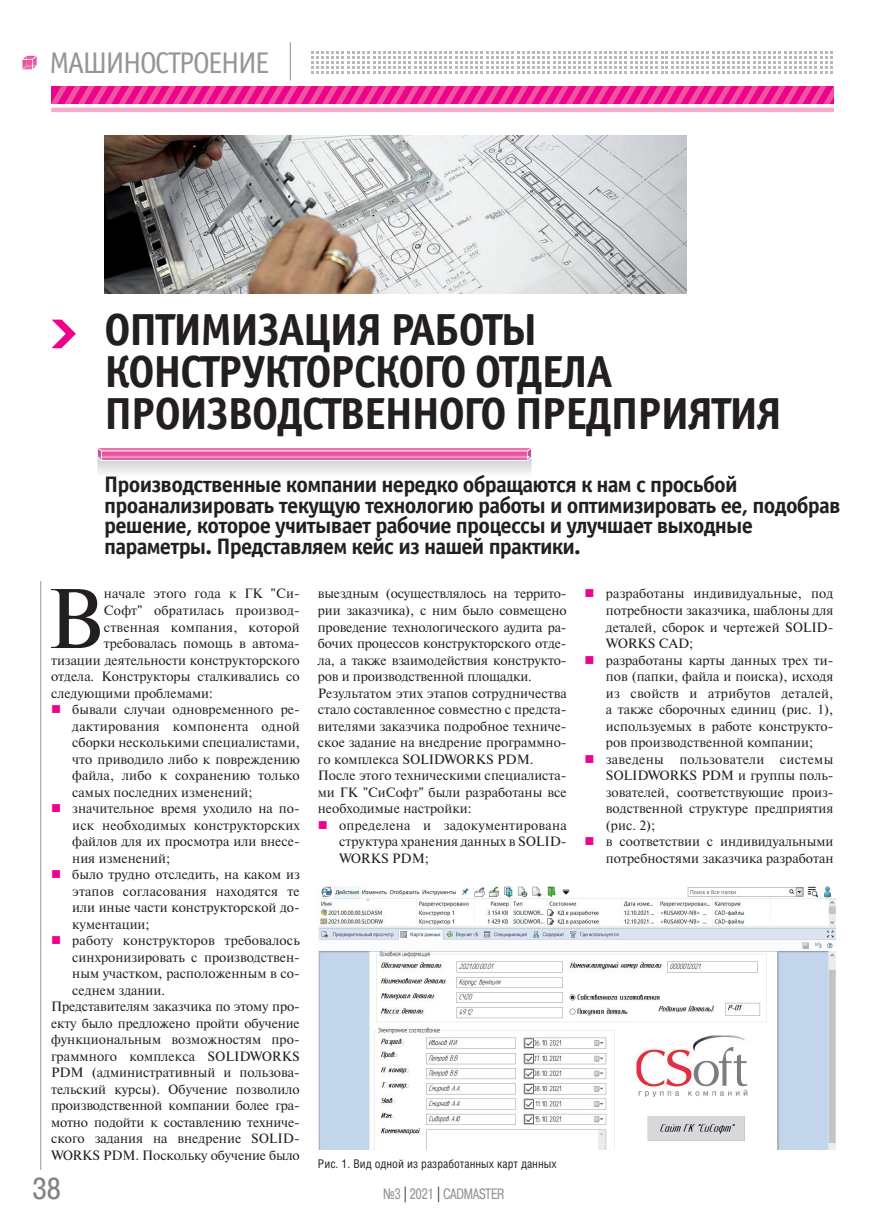
<style>
.page{position:relative;width:893px;height:1221px;background:#fff}
.page>*{position:absolute;margin:0;border:0;box-sizing:border-box;transform-origin:0 0}
.t1{font:84.15px "Newton C";color:#231f20}
.t2{font:700 45px/42px "Officina Sans C";letter-spacing:-.04em;color:#231f20}
.t3{font:30px "Officina Sans C";letter-spacing:-.05em;color:#939598}
.t4{font:30px "Pragmatica Cond C";color:#808285;scale:1.07 1}
.t5{font:700 22.5px/20.5px "Officina Sans C";letter-spacing:-.035em;color:#231f20}
.t6{font:15px "Pragmatica Cond C";color:#939598;scale:.9 1}
.t7{font:13.5px/16.5px "Newton C";color:#231f20;text-align:justify}
.t8{font:12px "Helios Cond";color:#231f20}
.s1{color:#ed028c}
.s2{color:#231f20}
</style>
<div class="page">
<svg style="left:22px;top:55px;width:15px;height:15px"></svg>
<hr style="left:290px;top:42px;width:1px;height:38px;background:#939598">
<svg style="left:311px;top:51px;width:522px;height:23px"></svg>
<svg style="left:51px;top:86px;width:782px;height:18px"></svg>
<hr style="left:51px;top:108px;width:782px;height:4px;background:#f5adce">
<hr style="left:40px;top:581px;width:1px;height:588px;background:#939598">
<svg style="left:97px;top:448px;width:435px;height:14px"></svg>
<svg style="left:51px;top:319px;width:25px;height:29px"></svg>
<img style="left:318px;top:886px;width:517px;height:263px">
<img style="left:104px;top:136px;width:583px;height:157px">
<h3 class="t3" style="left:49px;top:51px;width:222px">МАШИНОСТРОЕНИЕ</h3>
<h2 class="t2" style="left:104px;top:312px;width:680px">ОПТИМИЗАЦИЯ РАБОТЫ<br>КОНСТРУКТОРСКОГО ОТДЕЛА<br>ПРОИЗВОДСТВЕННОГО ПРЕДПРИЯТИЯ</h2>
<p class="t5" style="left:104px;top:476px;width:738px">Производственные компании нередко обращаются к нам с просьбой проанализировать текущую технологию работы и оптимизировать ее, подобрав решение, которое учитывает рабочие процессы и улучшает выходные параметры. Представляем кейс из нашей практики.</p>
<h1 class="t1" style="left:47px;top:589px;width:58px">В</h1>
<p class="t7" style="left:104px;top:586px;width:197px">начале этого года к ГК "Си-</p>
<p class="t7" style="left:104px;top:603px;width:197px">Софт" обратилась производ-</p>
<p class="t7" style="left:104px;top:619px;width:197px">ственная компания, которой</p>
<p class="t7" style="left:104px;top:636px;width:197px">требовалась помощь в автома-</p>
<p class="t7" style="left:51px;top:652px;width:250px">тизации деятельности конструкторского</p>
<p class="t7" style="left:51px;top:669px;width:250px">отдела. Конструкторы сталкивались со</p>
<p class="t7" style="left:51px;top:685px;width:163px">следующими проблемами:</p>
<p class="t7" style="left:72px;top:702px;width:229px;text-indent:-21px"><span class="s1">■</span> бывали случаи одновременного ре&shy;дактирования компонента одной сборки несколькими специалистами, что приводило либо к повреждению файла, либо к сохранению только самых последних изменений;</p>
<p class="t7" style="left:72px;top:801px;width:229px;text-indent:-21px"><span class="s1">■</span> значительное время уходило на по&shy;иск необходимых конструкторских файлов для их просмотра или внесе&shy;ния изменений;</p>
<p class="t7" style="left:72px;top:867px;width:229px;text-indent:-21px"><span class="s1">■</span> было трудно отследить, на каком из этапов согласования находятся те или иные части конструкторской до&shy;кументации;</p>
<p class="t7" style="left:51px;top:933px;width:250px"><span class="s1">■</span> работу конструкторов требовалось</p>
<p class="t7" style="left:72px;top:949px;width:229px">синхронизировать с производствен-</p>
<p class="t7" style="left:72px;top:966px;width:229px">ным участком, расположенным в со-</p>
<p class="t7" style="left:72px;top:982px;width:94px">седнем здании.</p>
<p class="t7" style="left:51px;top:999px;width:250px">Представителям заказчика по этому про-</p>
<p class="t7" style="left:51px;top:1015px;width:250px">екту было предложено пройти обучение</p>
<p class="t7" style="left:51px;top:1032px;width:250px">функциональным возможностям про-</p>
<p class="t7" style="left:51px;top:1048px;width:250px">граммного комплекса SOLIDWORKS</p>
<p class="t7" style="left:51px;top:1065px;width:250px">PDM (административный и пользова-</p>
<p class="t7" style="left:51px;top:1081px;width:250px">тельский курсы). Обучение позволило</p>
<p class="t7" style="left:51px;top:1098px;width:250px">производственной компании более гра-</p>
<p class="t7" style="left:51px;top:1114px;width:250px">мотно подойти к составлению техниче-</p>
<p class="t7" style="left:51px;top:1131px;width:250px">ского задания на внедрение SOLID-</p>
<p class="t7" style="left:51px;top:1147px;width:250px">WORKS PDM. Поскольку обучение было</p>
<p class="t7" style="left:318px;top:586px;width:250px;text-align:left">выездным (осуществлялось на террито&shy;рии заказчика), с ним было совмещено проведение технологического аудита ра&shy;бочих процессов конструкторского отде&shy;ла, а также взаимодействия конструкто&shy;ров и производственной площадки.<br>Результатом этих этапов сотрудничества стало составленное совместно с предста&shy;вителями заказчика подробное техниче&shy;ское задание на внедрение программно&shy;го комплекса SOLIDWORKS PDM.<br>После этого техническими специалиста&shy;ми ГК "СиСофт" были разработаны все необходимые настройки:</p>
<p class="t7" style="left:339px;top:817px;width:229px;text-indent:-21px"><span class="s1">■</span> определена и задокументирована структура хранения данных в SOLID-WORKS PDM;</p>
<p class="t8" style="left:318px;top:1159px;width:240px">Рис. 1. Вид одной из разработанных карт данных</p>
<h3 class="t4" style="left:33px;top:1171px;width:28px">38</h3>
<p class="t6" style="left:383px;top:1185px;width:136px">¹3 <span class="s2">|</span> 2021 <span class="s2">|</span> CADMASTER</p>
<p class="t7" style="left:606px;top:586px;width:229px;text-indent:-21px"><span class="s1">■</span> разработаны индивидуальные, под потребности заказчика, шаблоны для деталей, сборок и чертежей SOLID-WORKS CAD;</p>
<p class="t7" style="left:606px;top:652px;width:229px;text-indent:-21px"><span class="s1">■</span> разработаны карты данных трех ти&shy;пов (папки, файла и поиска), исходя из свойств и атрибутов деталей, а также сборочных единиц (рис. 1), используемых в работе конструкто&shy;ров производственной компании;</p>
<p class="t7" style="left:606px;top:751px;width:229px;text-indent:-21px"><span class="s1">■</span> заведены пользователи системы SOLIDWORKS PDM и группы поль&shy;зователей, соответствующие произ&shy;водственной структуре предприятия (рис. 2);</p>
<p class="t7" style="left:585px;top:834px;width:250px;text-align:right"><span class="s1">■</span> в соответствии с индивидуальными потребностями заказчика разработан</p>
</div>
